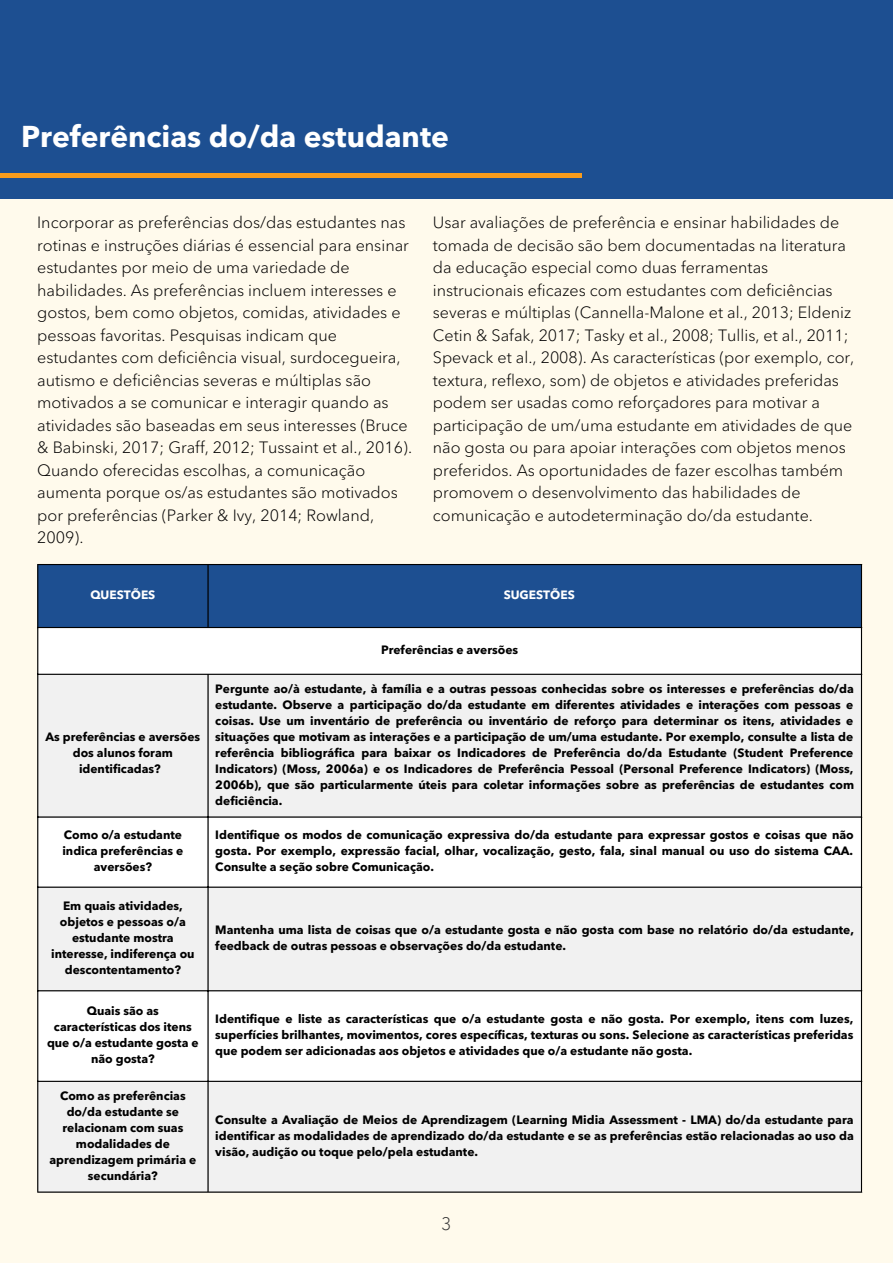
<style>
.page{position:relative;width:893px;height:1264px;background:#fff}
.page>*{position:absolute;margin:0;border:0;box-sizing:border-box;transform-origin:0 0}
.t1{font:700 29.85px "Avenir Next LT Pro";color:#fff}
.t2{font:300 18px "Avenir Next LT Pro";color:#373636}
.t3{font:300 16.2px/22.5px "Avenir Next LT Pro";color:#000}
.t4{font:700 12px/16px "Avenir Next LT Pro";color:#000;text-align:center}
.t5{font:700 12px "Avenir Next LT Pro";color:#fff}
</style>
<div class="page">
<div style="left:0;top:0;width:892px;height:1262px;background:#fffaec"></div>
<div style="left:0;top:0;width:892px;height:199px;background:#1d4f91"></div>
<div style="left:38px;top:565px;width:822px;height:62px;background:#1d4f91"></div>
<div style="left:38px;top:628px;width:822px;height:45px;background:#fff"></div>
<svg style="left:38px;top:675px;width:822px;height:516px;fill:#f1f1f1"></svg>
<hr style="left:37px;top:565px;width:1px;height:626px;background:#000">
<hr style="left:207px;top:565px;width:1px;height:62px;background:#000">
<hr style="left:207px;top:675px;width:1px;height:516px;background:#000">
<hr style="left:860px;top:565px;width:2px;height:626px;background:#000">
<hr style="left:37px;top:564px;width:825px;height:1px;background:#000">
<hr style="left:37px;top:627px;width:825px;height:1px;background:#000">
<hr style="left:37px;top:673px;width:825px;height:2px;background:#000">
<hr style="left:37px;top:816px;width:825px;height:1px;background:#000">
<hr style="left:37px;top:886px;width:825px;height:1px;background:#000">
<hr style="left:37px;top:990px;width:825px;height:1px;background:#000">
<hr style="left:37px;top:1080px;width:825px;height:1px;background:#000">
<hr style="left:37px;top:1191px;width:825px;height:1px;background:#000">
<hr style="left:0;top:173px;width:581px;height:4px;background:#f89c1d">
<h1 class="t1" style="left:21px;top:124px;width:429px">Preferências do/da estudante</h1>
<p class="t3" style="left:37px;top:213px;width:376px">Incorporar as preferências dos/das estudantes nas rotinas e instruções diárias é essencial para ensinar estudantes por meio de uma variedade de habilidades. As preferências incluem interesses e gostos, bem como objetos, comidas, atividades e pessoas favoritas. Pesquisas indicam que estudantes com deficiência visual, surdocegueira, autismo e deficiências severas e múltiplas são motivados a se comunicar e interagir quando as atividades são baseadas em seus interesses (Bruce &amp; Babinski, 2017; Graff, 2012; Tussaint et al., 2016).<br>Quando oferecidas escolhas, a comunicação aumenta porque os/as estudantes são motivados por preferências (Parker &amp; Ivy, 2014; Rowland, 2009).</p>
<p class="t3" style="left:433px;top:213px;width:423px">Usar avaliações de preferência e ensinar habilidades de tomada de decisão são bem documentadas na literatura da educação especial como duas ferramentas instrucionais eficazes com estudantes com deficiências severas e múltiplas (Cannella-Malone et al., 2013; Eldeniz Cetin &amp; Safak, 2017; Tasky et al., 2008; Tullis, et al., 2011; Spevack et al., 2008). As características (por exemplo, cor, textura, reflexo, som) de objetos e atividades preferidas podem ser usadas como reforçadores para motivar a participação de um/uma estudante em atividades de que não gosta ou para apoiar interações com objetos menos preferidos. As oportunidades de fazer escolhas também promovem o desenvolvimento das habilidades de comunicação e autodeterminação do/da estudante.</p>
<p class="t5" style="left:90px;top:589px;width:67px">QUESTÕES</p>
<p class="t5" style="left:503px;top:589px;width:73px">SUGESTÕES</p>
<p class="t4" style="left:45px;top:729px;width:156px">As preferências e aversões dos alunos foram identificadas?</p>
<p class="t4" style="left:381px;top:642px;width:139px">Preferências e aversões</p>
<p class="t4" style="left:215px;top:681px;width:640px;text-align:justify">Pergunte ao/à estudante, à família e a outras pessoas conhecidas sobre os interesses e preferências do/da estudante. Observe a participação do/da estudante em diferentes atividades e interações com pessoas e coisas. Use um inventário de preferência ou inventário de reforço para determinar os itens, atividades e situações que motivam as interações e a participação de um/uma estudante. Por exemplo, consulte a lista de referência bibliográfica para baixar os Indicadores de Preferência do/da Estudante (Student Preference Indicators) (Moss, 2006a) e os Indicadores de Preferência Pessoal (Personal Preference Indicators) (Moss, 2006b), que são particularmente úteis para coletar informações sobre as preferências de estudantes com deficiência.</p>
<p class="t4" style="left:62px;top:828px;width:122px">Como o/a estudante indica preferências e aversões?</p>
<p class="t4" style="left:215px;top:828px;width:640px;text-align:justify">Identifique os modos de comunicação expressiva do/da estudante para expressar gostos e coisas que não gosta. Por exemplo, expressão facial, olhar, vocalização, gesto, fala, sinal manual ou uso do sistema CAA.<br>Consulte a seção sobre Comunicação.</p>
<p class="t4" style="left:51px;top:899px;width:145px">Em quais atividades, objetos e pessoas o/a estudante mostra interesse, indiferença ou descontentamento?</p>
<p class="t4" style="left:215px;top:923px;width:640px;text-align:left">Mantenha uma lista de coisas que o/a estudante gosta e não gosta com base no relatório do/da estudante, feedback de outras pessoas e observações do/da estudante.</p>
<p class="t4" style="left:47px;top:1004px;width:153px">Quais são as características dos itens que o/a estudante gosta e não gosta?</p>
<p class="t4" style="left:215px;top:1012px;width:639px;text-align:justify">Identifique e liste as características que o/a estudante gosta e não gosta. Por exemplo, itens com luzes, superfícies brilhantes, movimentos, cores específicas, texturas ou sons. Selecione as características preferidas que podem ser adicionadas aos objetos e atividades que o/a estudante não gosta.</p>
<p class="t4" style="left:49px;top:1088px;width:148px">Como as preferências do/da estudante se relacionam com suas modalidades de aprendizagem primária e secundária?</p>
<p class="t4" style="left:215px;top:1112px;width:640px;text-align:justify">Consulte a Avaliação de Meios de Aprendizagem (Learning Midia Assessment - LMA) do/da estudante para identificar as modalidades de aprendizado do/da estudante e se as preferências estão relacionadas ao uso da visão, audição ou toque pelo/pela estudante.</p>
<h2 class="t2" style="left:441px;top:1216px;width:12px">3</h2>
</div>
